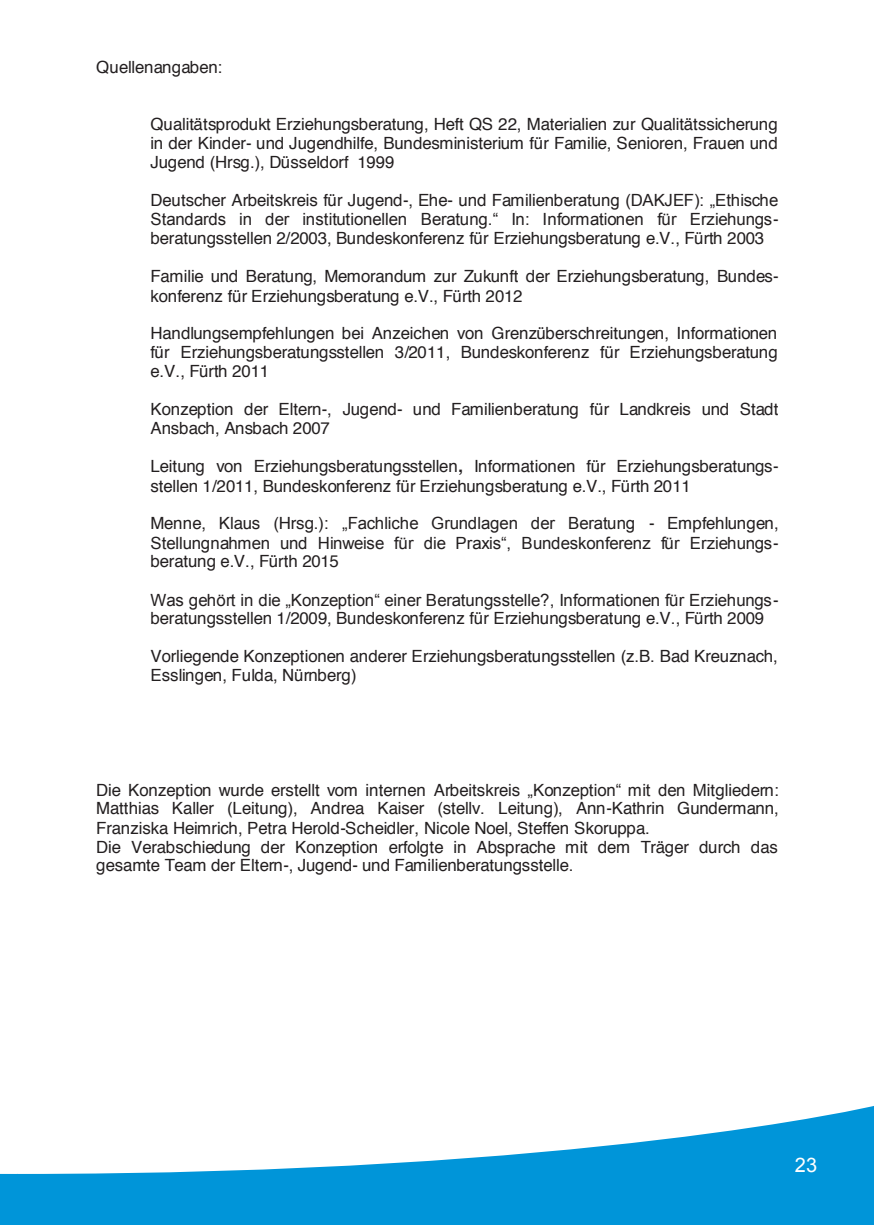
<style>
.page{position:relative;width:874px;height:1225px;background:#fff}
.page>*{position:absolute;margin:0;border:0;box-sizing:border-box;transform-origin:0 0}
.t1{font:20px "Arial";color:#fff}
.t2{font:16.8px/19px "Helvetica";letter-spacing:-.01em;color:#231f20}
.t3{font:16.8px "Arial";letter-spacing:-.01em;color:#231f20}
.s1{font-family:"Arial"}
.s2{font-family:"Helvetica"}
.s3{font-weight:700}
</style>
<div class="page">
<svg style="left:0;top:1173px;width:17px;height:52px"></svg>
<svg style="left:17px;top:1106px;width:856px;height:119px;fill:#0095d9"></svg>
<p class="t2" style="left:96px;top:59px;width:127px">Quellenangaben:</p>
<p class="t2" style="left:150px;top:116px;width:628px;text-align:justify">Qualitätsprodukt Erziehungsberatung, Heft QS 22, Materialien zur Qualitätssicherung in der Kinder- und Jugendhilfe, Bundesministerium für Familie, Senioren, Frauen und Jugend (Hrsg.), Düsseldorf 1999</p>
<p class="t2" style="left:150px;top:192px;width:629px">Deutscher Arbeitskreis für Jugend-, Ehe- und Familienb<span class="s1">eratung (DAKJEF): „Ethische</span></p>
<p class="t3" style="left:150px;top:210px;width:629px">Standards in der institutionellen Beratung.“ In: Informationen für Erziehungs<span class="s2">-</span></p>
<p class="t2" style="left:150px;top:230px;width:615px">beratungsstellen 2/2003, Bundeskonferenz für Erziehungsberatung e.V., Fürth 2003</p>
<p class="t2" style="left:150px;top:268px;width:629px">Familie und Beratung, Memorandum zur Zukunft der Erziehungsberatung, Bundes&shy;konferenz für Erziehungsberatung e.V., Fürth 2012</p>
<p class="t2" style="left:150px;top:325px;width:628px;text-align:justify">Handlungsempfehlungen bei Anzeichen von Grenzüberschreitungen, Informationen für Erziehungsberatungsstellen 3/2011, Bundeskonferenz für Erziehungsberatung e.V., Fürth 2011</p>
<p class="t2" style="left:150px;top:401px;width:629px">Konzeption der Eltern-, Jugend- und Familienberatung für Landkreis und Stadt<br>Ansbach, Ansbach 2007</p>
<p class="t2" style="left:150px;top:457px;width:629px;line-height:19.8px">Leitung von Erziehungsberatungsstellen<span class="s3">,</span> Informationen für Erziehungsberatungs&shy;stellen 1/2011, Bundeskonferenz für Erziehungsberatung e.V., Fürth 2011</p>
<p class="t2" style="left:150px;top:515px;width:629px">Menne, Klaus (Hrsg.): <span class="s1">„Fachliche Grundlagen der Beratung</span> - Empfehlungen,</p>
<p class="t3" style="left:150px;top:533px;width:629px">Stellungnahmen und Hinweise für die Praxis“, Bundeskonferenz für Erziehungs<span class="s2">-</span></p>
<p class="t2" style="left:150px;top:553px;width:190px">beratung e.V., Fürth 2015</p>
<p class="t3" style="left:150px;top:590px;width:629px">Was gehört in die „Konzeption“ einer Beratungsstelle?, Informationen für Erziehungs<span class="s2">-</span></p>
<p class="t2" style="left:150px;top:610px;width:615px">beratungsstellen 1/2009, Bundeskonferenz für Erziehungsberatung e.V., Fürth 2009</p>
<p class="t2" style="left:150px;top:648px;width:628px">Vorliegende Konzeptionen anderer Erziehungsberatungsstellen (z.B. Bad Kreuznach,<br>Esslingen, Fulda, Nürnberg)</p>
<p class="t2" style="left:96px;top:781px;width:683px">Die Konzeption wurde erstellt vom internen Arbeitskreis <span class="s1">„Konzeption“ mit den M</span>itgliedern:<br>Matthias Kaller (Leitung), Andrea Kaiser (stellv. Leitung), Ann-Kathrin Gundermann, Franziska Heimrich, Petra Herold-Scheidler, Nicole Noel, Steffen Skoruppa.<br>Die Verabschiedung der Konzeption erfolgte in Absprache mit dem Träger durch das gesamte Team der Eltern-, Jugend- und Familienberatungsstelle.</p>
<p class="t1" style="left:794px;top:1153px;width:24px">23</p>
</div>
